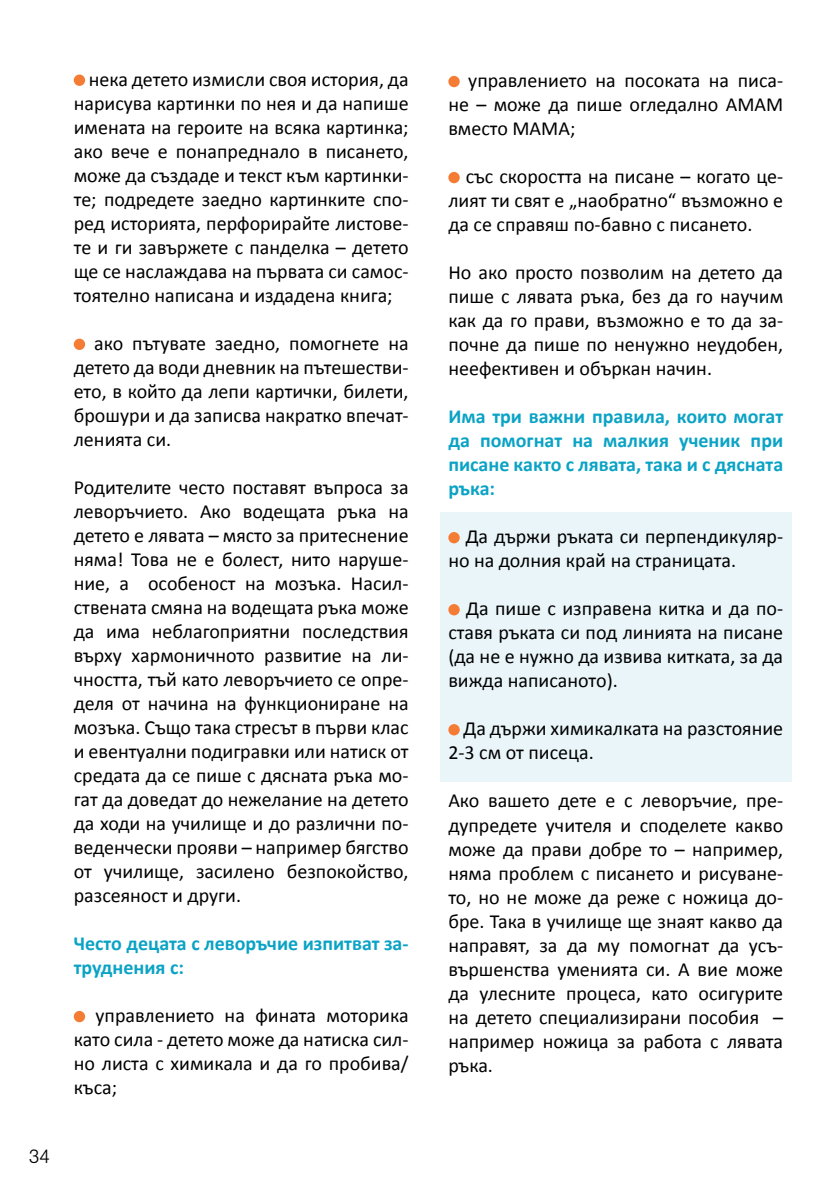
<style>
.page{position:relative;width:840px;height:1191px;background:#fff}
.page>*{position:absolute;margin:0;border:0;box-sizing:border-box;transform-origin:0 0}
.t1{font:300 21px "Helen HS Bg";color:#000}
.t2{font:20px/24px "Calibri";color:#000;text-align:justify}
.t3{font:700 20px/24px "Calibri";color:#0ba3c5}
</style>
<div class="page">
<div style="left:439px;top:512px;width:352px;height:269px;background:#eaf5f9"></div>
<div style="left:74px;top:75px;width:11px;height:11px;background:#f47c34;border-radius:50%"></div>
<div style="left:74px;top:339px;width:11px;height:11px;background:#f47c34;border-radius:50%"></div>
<div style="left:74px;top:1011px;width:11px;height:11px;background:#f47c34;border-radius:50%"></div>
<div style="left:448px;top:76px;width:11px;height:11px;background:#f47c34;border-radius:50%"></div>
<div style="left:448px;top:172px;width:11px;height:11px;background:#f47c34;border-radius:50%"></div>
<div style="left:448px;top:532px;width:11px;height:11px;background:#f47c34;border-radius:50%"></div>
<div style="left:448px;top:604px;width:11px;height:11px;background:#f47c34;border-radius:50%"></div>
<div style="left:448px;top:724px;width:11px;height:11px;background:#f47c34;border-radius:50%"></div>
<p class="t1" style="left:29px;top:1146px;width:22px">34</p>
<p class="t2" style="left:74px;top:67px;width:336px;text-indent:15px">нека детето измисли своя история, да нарисува картинки по нея и да напише имената на героите на всяка картинка; ако вече е понапреднало в писането, може да създаде и текст към картинки&shy;те; подредете заедно картинките спо&shy;ред историята, перфорирайте листове&shy;те и ги завържете с панделка – детето ще се наслаждава на първата си самос&shy;тоятелно написана и издадена книга;</p>
<p class="t2" style="left:74px;top:331px;width:336px;text-indent:20px">ако пътувате заедно, помогнете на детето да води дневник на пътешестви&shy;ето, в който да лепи картички, билети, брошури и да записва накратко впечат&shy;ленията си.</p>
<p class="t2" style="left:74px;top:475px;width:336px">Родителите често поставят въпроса за леворъчието. Ако водещата ръка на детето е лявата – място за притеснение няма! Това не е болест, нито наруше&shy;ние, а особеност на мозъка. Насил&shy;ствената смяна на водещата ръка може да има неблагоприятни последствия върху хармоничното развитие на ли&shy;чността, тъй като леворъчието се опре&shy;деля от начина на функциониране на мозъка. Също така стресът в първи клас и евентуални подигравки или натиск от средата да се пише с дясната ръка мо&shy;гат да доведат до нежелание на детето да ходи на училище и до различни по&shy;веденчески прояви – например бягство от училище, засилено безпокойство, разсеяност и други.</p>
<p class="t3" style="left:74px;top:931px;width:336px">Често децата с леворъчие изпитват за&shy;труднения с:</p>
<p class="t2" style="left:74px;top:1003px;width:336px;text-indent:22px">управлението на фината моторика като сила - детето може да натиска сил&shy;но листа с химикала и да го пробива/ къса;</p>
<p class="t2" style="left:448px;top:69px;width:336px;text-indent:20px">управлението на посоката на писа&shy;не – може да пише огледално АМАМ вместо МАМА;</p>
<p class="t2" style="left:448px;top:165px;width:336px;text-indent:17px">със скоростта на писане – когато це&shy;лият ти свят е „наобратно“ възможно е да се справяш по-бавно с писането.</p>
<p class="t2" style="left:448px;top:261px;width:336px">Но ако просто позволим на детето да пише с лявата ръка, без да го научим как да го прави, възможно е то да за&shy;почне да пише по ненужно неудобен, неефективен и объркан начин.</p>
<p class="t3" style="left:448px;top:405px;width:336px;text-align:justify">Има три важни правила, които могат да помогнат на малкия ученик при писане както с лявата, така и с дясната ръка:</p>
<p class="t2" style="left:448px;top:525px;width:336px;text-indent:17px">Да държи ръката си перпендикуляр&shy;но на долния край на страницата.</p>
<p class="t2" style="left:448px;top:597px;width:336px;text-indent:18px">Да пише с изправена китка и да по&shy;ставя ръката си под линията на писане (да не е нужно да извива китката, за да вижда написаното).</p>
<p class="t2" style="left:448px;top:717px;width:336px;text-indent:15px">Да държи химикалката на разстояние<br>2-3 см от писеца.</p>
<p class="t2" style="left:448px;top:789px;width:336px">Ако вашето дете е с леворъчие, пре&shy;дупредете учителя и споделете какво може да прави добре то – например, няма проблем с писането и рисуване&shy;то, но не може да реже с ножица до&shy;бре. Така в училище ще знаят какво да направят, за да му помогнат да усъ&shy;вършенства уменията си. А вие може да улесните процеса, като осигурите на детето специализирани пособия – например ножица за работа с лявата ръка.</p>
</div>
